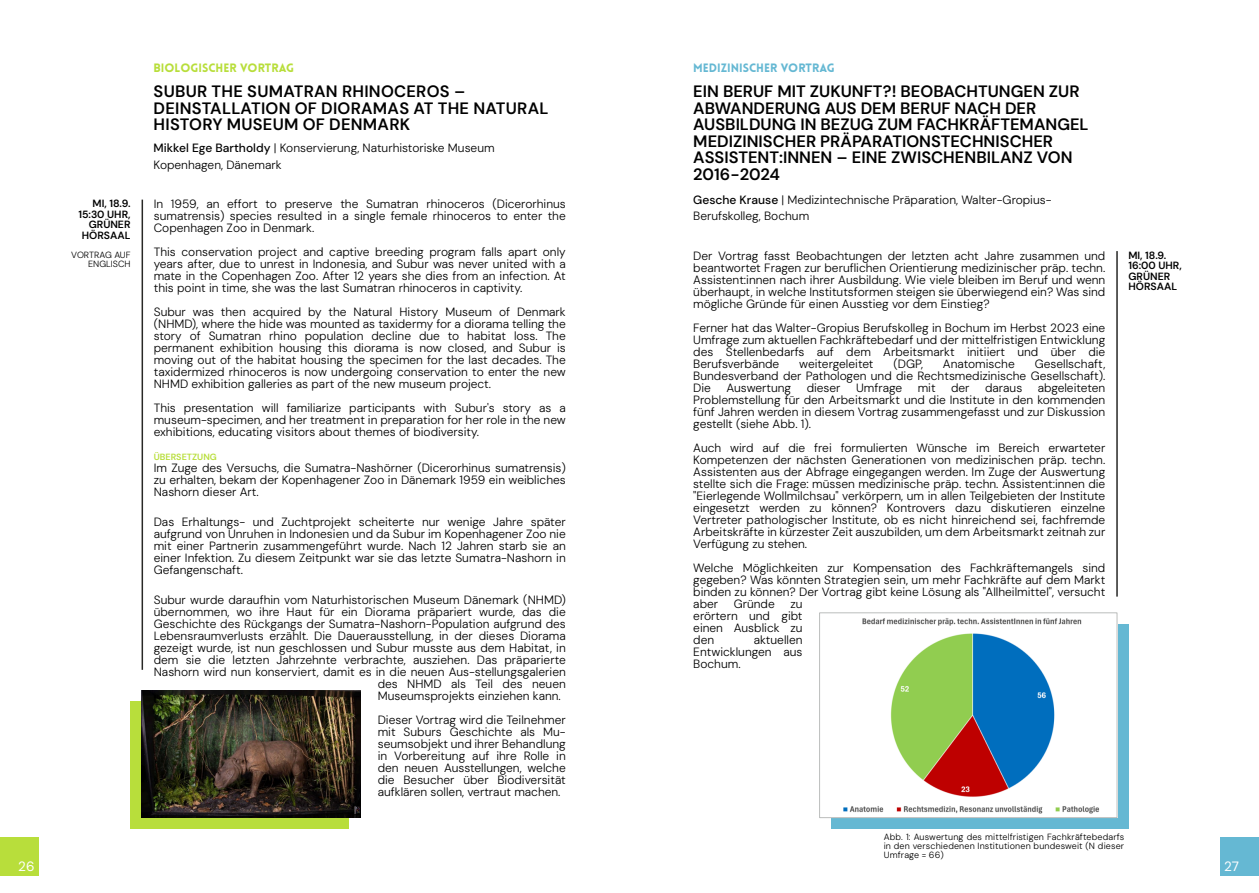
<style>
.page{position:relative;width:1259px;height:893px;background:#fff}
.page>*{position:absolute;margin:0;border:0;box-sizing:border-box;transform-origin:0 0}
.t1{font:600 16.5px/16.5px "DM Sans";color:#000}
.t2{font:13.5px "DM Sans";color:#fff}
.t3{font:300 12px/12px "DM Sans";color:#000;text-align:justify}
.t4{font:900 11.85px "Lovelo";color:#65b8d3}
.t5{font:900 11.85px "Lovelo";color:#b8de3b}
.t6{font:600 10.5px/10.5px "DM Sans";color:#000}
.t7{font:300 9px/9px "DM Sans";letter-spacing:.015em;color:#000;text-align:justify}
.t8{font:600 9px "DM Sans";color:#b8de3b}
.s1{font-weight:500}
</style>
<div class="page">
<div style="left:1220px;top:837px;width:39px;height:39px;background:#65b8d3"></div>
<hr style="left:1116px;top:251px;width:1px;height:346px;background:#282826">
<div style="left:831px;top:624px;width:297px;height:205px;background:#65b8d3"></div>
<img style="left:831px;top:618px;width:284px;height:198px">
<div style="left:819px;top:613px;width:298px;height:205px;border:1px solid #bbbdbc"></div>
<div style="left:130px;top:702px;width:219px;height:127px;background:#b8de3b"></div>
<div style="left:0;top:837px;width:39px;height:39px;background:#b8de3b"></div>
<hr style="left:142px;top:200px;width:1px;height:470px;background:#282826">
<img style="left:142px;top:690px;width:219px;height:128px">
<p class="t2" style="left:18px;top:858px;width:18px">26</p>
<p class="t6" style="left:78px;top:198px;width:54px;text-align:right">MI, 18.9.<br>15:30 UHR,<br>GRÜNER<br>HÖRSAAL</p>
<p class="t7" style="left:71px;top:251px;width:61px;text-align:right">VORTRAG AUF<br>ENGLISCH</p>
<p class="t5" style="left:154px;top:64px;width:142px">BIOLOGISCHER VORTRAG</p>
<h1 class="t1" style="left:154px;top:83px;width:396px">SUBUR THE SUMATRAN RHINOCEROS –<br>DEINSTALLATION OF DIORAMAS AT THE NATURAL<br>HISTORY MUSEUM OF DENMARK</h1>
<p class="t3" style="left:154px;top:140px;width:342px;line-height:16.5px"><span class="s1">Mikkel Ege Bartholdy</span> | Konservierung, Naturhistoriske Museum<br>Kopenhagen, Dänemark</p>
<p class="t3" style="left:154px;top:198px;width:413px">In 1959, an effort to preserve the Sumatran rhinoceros (Dicerorhinus sumatrensis) species resulted in a single female rhinoceros to enter the Copenhagen Zoo in Denmark.</p>
<p class="t3" style="left:154px;top:246px;width:413px">This conservation project and captive breeding program falls apart only years after, due to unrest in Indonesia, and Subur was never united with a mate in the Copenhagen Zoo. After 12 years she dies from an infection. At this point in time, she was the last Sumatran rhinoceros in captivity.</p>
<p class="t3" style="left:154px;top:306px;width:413px">Subur was then acquired by the Natural History Museum of Denmark (NHMD), where the hide was mounted as taxidermy for a diorama telling the story of Sumatran rhino population decline due to habitat loss. The permanent exhibition housing this diorama is now closed, and Subur is moving out of the habitat housing the specimen for the last decades. The taxidermized rhinoceros is now undergoing conservation to enter the new NHMD exhibition galleries as part of the new museum project.</p>
<p class="t3" style="left:154px;top:402px;width:413px">This presentation will familiarize participants with Subur's story as a museum-specimen, and her treatment in preparation for her role in the new exhibitions, educating visitors about themes of biodiversity.</p>
<p class="t8" style="left:154px;top:451px;width:64px">ÜBERSETZUNG</p>
<p class="t3" style="left:154px;top:462px;width:413px">Im Zuge des Versuchs, die Sumatra-Nashörner (Dicerorhinus sumatrensis) zu erhalten, bekam der Kopenhagener Zoo in Dänemark 1959 ein weibliches Nashorn dieser Art.</p>
<p class="t3" style="left:154px;top:516px;width:413px">Das Erhaltungs- und Zuchtprojekt scheiterte nur wenige Jahre später aufgrund von Unruhen in Indonesien und da Subur im Kopenhagener Zoo nie mit einer Partnerin zusammengeführt wurde. Nach 12 Jahren starb sie an einer Infektion. Zu diesem Zeitpunkt war sie das letzte Sumatra-Nashorn in Gefangenschaft.</p>
<p class="t3" style="left:154px;top:594px;width:413px">Subur wurde daraufhin vom Naturhistorischen Museum Dänemark (NHMD)</p>
<p class="t3" style="left:154px;top:606px;width:413px">übernommen, wo ihre Haut für ein Diorama präpariert wurde, das die</p>
<p class="t3" style="left:154px;top:618px;width:413px">Geschichte des Rückgangs der Sumatra-Nashorn-Population aufgrund des</p>
<p class="t3" style="left:154px;top:630px;width:413px">Lebensraumverlusts erzählt. Die Dauerausstellung, in der dieses Diorama</p>
<p class="t3" style="left:154px;top:642px;width:413px">gezeigt wurde, ist nun geschlossen und Subur musste aus dem Habitat, in</p>
<p class="t3" style="left:154px;top:654px;width:413px">dem sie die letzten Jahrzehnte verbrachte, ausziehen. Das präparierte</p>
<p class="t3" style="left:154px;top:666px;width:413px">Nashorn wird nun konserviert, damit es in die neuen Aus-stellungsgalerien</p>
<p class="t3" style="left:378px;top:678px;width:190px">des NHMD als Teil des neuen</p>
<p class="t3" style="left:378px;top:690px;width:185px">Museumsprojekts einziehen kann.</p>
<p class="t3" style="left:378px;top:714px;width:190px">Dieser Vortrag wird die Teilnehmer mit Suburs Geschichte als Mu&shy;seumsobjekt und ihrer Behandlung in Vorbereitung auf ihre Rolle in den neuen Ausstellungen, welche die Besucher über Biodiversität aufklären sollen, vertraut machen.</p>
<p class="t4" style="left:693px;top:64px;width:143px">MEDIZINISCHER VORTRAG</p>
<h1 class="t1" style="left:693px;top:83px;width:397px">EIN BERUF MIT ZUKUNFT?! BEOBACHTUNGEN ZUR ABWANDERUNG AUS DEM BERUF NACH DER AUSBILDUNG IN BEZUG ZUM FACHKRÄFTEMANGEL MEDIZINISCHER PRÄPARATIONSTECHNISCHER ASSISTENT:INNEN – EINE ZWISCHENBILANZ VON 2016-2024</h1>
<p class="t3" style="left:693px;top:191px;width:360px;line-height:16.5px"><span class="s1">Gesche Krause</span> | Medizintechnische Präparation, Walter-Gropius-<br>Berufskolleg, Bochum</p>
<p class="t3" style="left:693px;top:250px;width:413px">Der Vortrag fasst Beobachtungen der letzten acht Jahre zusammen und beantwortet Fragen zur beruflichen Orientierung medizinischer präp. techn.<br>Assistent:innen nach ihrer Ausbildung. Wie viele bleiben im Beruf und wenn überhaupt, in welche Institutsformen steigen sie überwiegend ein? Was sind mögliche Gründe für einen Ausstieg vor dem Einstieg?</p>
<p class="t3" style="left:693px;top:322px;width:413px">Ferner hat das Walter-Gropius Berufskolleg in Bochum im Herbst 2023 eine Umfrage zum aktuellen Fachkräftebedarf und der mittelfristigen Entwicklung des Stellenbedarfs auf dem Arbeitsmarkt initiiert und über die Berufsverbände</p>
<p class="t3" style="left:799px;top:358px;width:76px">weitergeleitet</p>
<p class="t3" style="left:893px;top:358px;width:31px">(DGP,</p>
<p class="t3" style="left:943px;top:358px;width:73px">Anatomische</p>
<p class="t3" style="left:693px;top:358px;width:413px;text-indent:341px">Gesellschaft, Bundesverband der Pathologen und die Rechtsmedizinische Gesellschaft).<br>Die</p>
<p class="t3" style="left:693px;top:382px;width:413px;text-indent:344px">abgeleiteten Problemstellung für den Arbeitsmarkt und die Institute in den kommenden fünf Jahren werden in diesem Vortrag zusammengefasst und zur Diskussion gestellt (siehe Abb. 1).</p>
<p class="t3" style="left:693px;top:442px;width:413px">Auch wird auf die frei formulierten Wünsche im Bereich erwarteter Kompetenzen der nächsten Generationen von medizinischen präp. techn.<br>Assistenten aus der Abfrage eingegangen werden. Im Zuge der Auswertung stellte sich die Frage: müssen medizinische präp. techn. Assistent:innen die "Eierlegende Wollmilchsau" verkörpern, um in allen Teilgebieten der Institute eingesetzt werden zu können? Kontrovers dazu diskutieren einzelne Vertreter pathologischer Institute, ob es nicht hinreichend sei, fachfremde Arbeitskräfte in kürzester Zeit auszubilden, um dem Arbeitsmarkt zeitnah zur Verfügung zu stehen.</p>
<p class="t3" style="left:693px;top:562px;width:413px">Welche Möglichkeiten zur Kompensation des Fachkräftemangels sind gegeben? Was könnten Strategien sein, um mehr Fachkräfte auf dem Markt binden zu können? Der Vortrag gibt keine Lösung als "Allheilmittel", versucht aber</p>
<p class="t3" style="left:726px;top:382px;width:66px">Auswertung</p>
<p class="t3" style="left:806px;top:382px;width:35px">dieser</p>
<p class="t3" style="left:856px;top:382px;width:48px">Umfrage</p>
<p class="t3" style="left:917px;top:382px;width:19px">mit</p>
<p class="t3" style="left:951px;top:382px;width:20px">der</p>
<p class="t3" style="left:985px;top:382px;width:39px">daraus</p>
<p class="t3" style="left:734px;top:598px;width:43px">Gründe</p>
<p class="t3" style="left:693px;top:598px;width:111px;text-indent:97px">zu erörtern und gibt einen Ausblick zu den</p>
<p class="t3" style="left:693px;top:634px;width:111px;text-indent:60px">aktuellen Entwicklungen aus Bochum.</p>
<p class="t6" style="left:1128px;top:250px;width:55px">MI, 18.9.<br>16:00 UHR,<br>GRÜNER<br>HÖRSAAL</p>
<p class="t7" style="left:883px;top:832px;width:242px">Abb. 1: Auswertung des mittelfristigen Fachkräftebedarfs in den verschiedenen Institutionen bundesweit (N dieser Umfrage = 66)</p>
<p class="t2" style="left:1224px;top:858px;width:16px">27</p>
</div>
